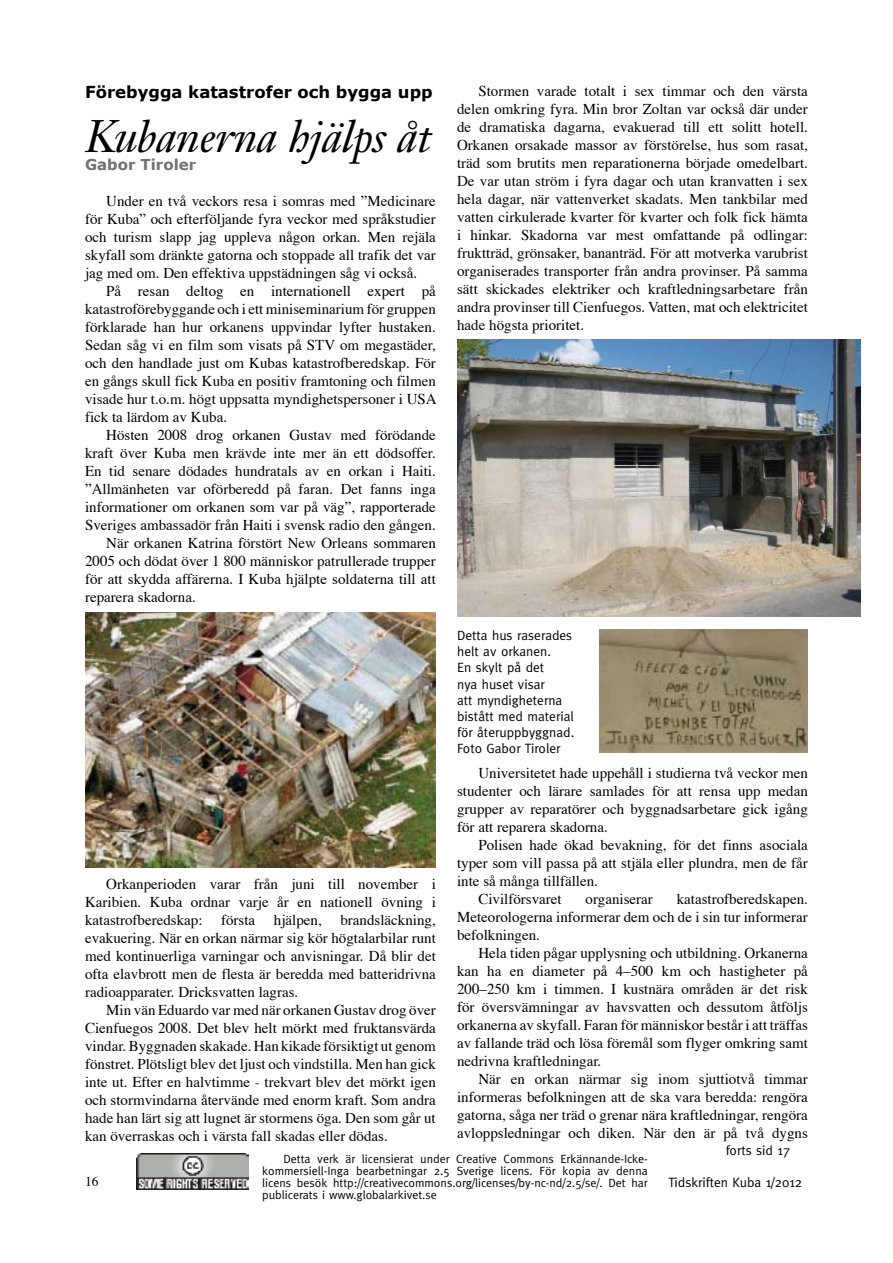
<style>
.page{position:relative;width:893px;height:1263px;background:#fff}
.page>*{position:absolute;margin:0;border:0;box-sizing:border-box;transform-origin:0 0}
.t1{font:italic 45px "Janson Text";letter-spacing:-.01em;color:#000}
.t2{font:700 16.5px "Verdana";color:#000}
.t3{font:15px/18px "Times";color:#000;text-align:justify}
.t4{font:700 15px "Verdana";color:#707173}
.t5{font:13.5px/16.2px "Meta";color:#000}
.t6{font:13.5px "Times";color:#000}
.t7{font:12px/12px "Meta";color:#000;text-align:justify}
</style>
<div class="page">
<img style="left:136px;top:1153px;width:113px;height:36px">
<img style="left:85px;top:612px;width:351px;height:255px">
<img style="left:457px;top:339px;width:403px;height:278px">
<img style="left:600px;top:629px;width:208px;height:124px">
<p class="t2" style="left:85px;top:81px;width:349px">Förebygga katastrofer och bygga upp</p>
<h1 class="t1" style="left:85px;top:108px;width:348px">Kubanerna hjälps åt</h1>
<p class="t4" style="left:85px;top:155px;width:113px">Gabor Tiroler</p>
<p class="t3" style="left:85px;top:190px;width:352px;text-indent:21px">Under en två veckors resa i somras med ”Medicinare för Kuba” och efterföljande fyra veckor med språkstudier och turism slapp jag uppleva någon orkan. Men rejäla skyfall som dränkte gatorna och stoppade all trafik det var jag med om. Den effektiva uppstädningen såg vi också.</p>
<p class="t3" style="left:85px;top:280px;width:353px;text-indent:21px">På resan deltog en internationell expert på katastroförebyggande och i ett miniseminarium för gruppen förklarade han hur orkanens uppvindar lyfter hustaken.<br>Sedan såg vi en film som visats på STV om megastäder, och den handlade just om Kubas katastrofberedskap. För en gångs skull fick Kuba en positiv framtoning och filmen visade hur t.o.m. högt uppsatta myndighetspersoner i USA fick ta lärdom av Kuba.</p>
<p class="t3" style="left:106px;top:424px;width:331px">Hösten 2008 drog orkanen Gustav med förödande</p>
<p class="t3" style="left:85px;top:442px;width:352px">kraft över Kuba men krävde inte mer än ett dödsoffer.</p>
<p class="t3" style="left:85px;top:460px;width:352px">En tid senare dödades hundratals av en orkan i Haiti.</p>
<p class="t3" style="left:85px;top:478px;width:352px">”Allmänheten var oförberedd på faran. Det fanns inga</p>
<p class="t3" style="left:85px;top:496px;width:352px">informationer om orkanen som var på väg”, rapporterade</p>
<p class="t3" style="left:85px;top:514px;width:352px">Sveriges ambassadör från Haiti i svensk radio den gången.</p>
<p class="t3" style="left:106px;top:532px;width:331px">När orkanen Katrina förstört New Orleans sommaren</p>
<p class="t3" style="left:85px;top:550px;width:352px">2005 och dödat över 1 800 människor patrullerade trupper</p>
<p class="t3" style="left:85px;top:568px;width:352px">för att skydda affärerna. I Kuba hjälpte soldaterna till att</p>
<p class="t3" style="left:85px;top:586px;width:112px">reparera skadorna.</p>
<p class="t3" style="left:85px;top:873px;width:352px;text-indent:21px">Orkanperioden varar från juni till november i Karibien. Kuba ordnar varje år en nationell övning i katastrofberedskap: första hjälpen, brandsläckning, evakuering. När en orkan närmar sig kör högtalarbilar runt med kontinuerliga varningar och anvisningar. Då blir det ofta elavbrott men de flesta är beredda med batteridrivna radioapparater. Dricksvatten lagras.</p>
<p class="t3" style="left:85px;top:999px;width:352px;text-indent:21px">Min vän Eduardo var med när orkanen Gustav drog över Cienfuegos 2008. Det blev helt mörkt med fruktansvärda vindar. Byggnaden skakade. Han kikade försiktigt ut genom fönstret. Plötsligt blev det ljust och vindstilla. Men han gick inte ut. Efter en halvtimme - trekvart blev det mörkt igen och stormvindarna återvände med enorm kraft. Som andra hade han lärt sig att lugnet är stormens öga. Den som går ut kan överraskas och i värsta fall skadas eller dödas.</p>
<p class="t3" style="left:457px;top:81px;width:352px;text-indent:21px">Stormen varade totalt i sex timmar och den värsta delen omkring fyra. Min bror Zoltan var också där under de dramatiska dagarna, evakuerad till ett solitt hotell.<br>Orkanen orsakade massor av förstörelse, hus som rasat, träd som brutits men reparationerna började omedelbart.<br>De var utan ström i fyra dagar och utan kranvatten i sex hela dagar, när vattenverket skadats. Men tankbilar med vatten cirkulerade kvarter för kvarter och folk fick hämta i hinkar. Skadorna var mest omfattande på odlingar: fruktträd, grönsaker, bananträd. För att motverka varubrist organiserades transporter från andra provinser. På samma sätt skickades elektriker och kraftledningsarbetare från andra provinser till Cienfuegos. Vatten, mat och elektricitet hade högsta prioritet.</p>
<p class="t5" style="left:457px;top:627px;width:119px">Detta hus raserades helt av orkanen.<br>En skylt på det<br>nya huset visar<br>att myndigheterna bistått med material för återuppbyggnad.<br>Foto Gabor Tiroler</p>
<p class="t3" style="left:457px;top:763px;width:352px;text-indent:21px">Universitetet hade uppehåll i studierna två veckor men studenter och lärare samlades för att rensa upp medan grupper av reparatörer och byggnadsarbetare gick igång för att reparera skadorna.</p>
<p class="t3" style="left:478px;top:835px;width:331px">Polisen hade ökad bevakning, för det finns asociala</p>
<p class="t3" style="left:457px;top:853px;width:352px">typer som vill passa på att stjäla eller plundra, men de får</p>
<p class="t3" style="left:457px;top:871px;width:142px">inte så många tillfällen.</p>
<p class="t3" style="left:478px;top:889px;width:85px">Civilförsvaret</p>
<p class="t3" style="left:586px;top:889px;width:69px">organiserar</p>
<p class="t3" style="left:457px;top:889px;width:352px;text-indent:220px">katastrofberedskapen.<br>Meteorologerna informerar dem och de i sin tur informerar befolkningen.</p>
<p class="t3" style="left:457px;top:943px;width:352px;text-indent:21px">Hela tiden pågar upplysning och utbildning. Orkanerna kan ha en diameter på 4–500 km och hastigheter på 200–250 km i timmen. I kustnära områden är det risk för översvämningar av havsvatten och dessutom åtföljs orkanerna av skyfall. Faran för människor består i att träffas av fallande träd och lösa föremål som flyger omkring samt nedrivna kraftledningar.</p>
<p class="t3" style="left:457px;top:1069px;width:352px;text-indent:21px">När en orkan närmar sig inom sjuttiotvå timmar informeras befolkningen att de ska vara beredda: rengöra gatorna, såga ner träd o grenar nära kraftledningar, rengöra avloppsledningar och diken. När den är på två dygns</p>
<p class="t5" style="left:726px;top:1142px;width:66px">forts sid 17</p>
<p class="t7" style="left:262px;top:1153px;width:387px;text-indent:21px">Detta verk är licensierat under Creative Commons Erkännande-Icke&shy;kommersiell-Inga bearbetningar 2.5 Sverige licens. För kopia av denna licens besök http://creativecommons.org/licenses/by-nc-nd/2.5/se/. Det har publicerats i www.globalarkivet.se</p>
<p class="t6" style="left:85px;top:1169px;width:15px">16</p>
<p class="t5" style="left:668px;top:1174px;width:135px">Tidskriften Kuba 1/2012</p>
</div>
